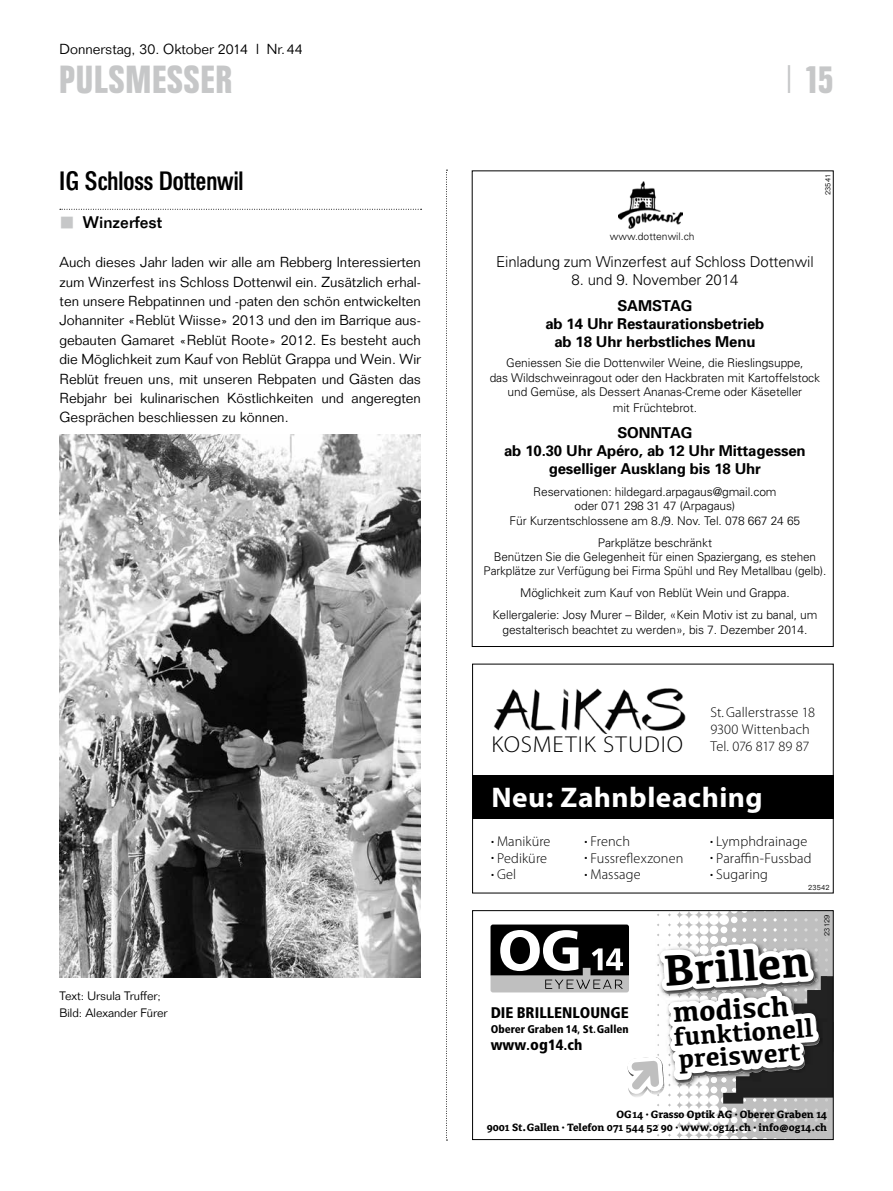
<style>
.page{position:relative;width:893px;height:1191px;background:#fff}
.page>*{position:absolute;margin:0;border:0;box-sizing:border-box;transform-origin:0 0}
.t1{font:700 45.15px "Kefa";color:#000}
.t2{font:700 39px "Folio Condensed BQ";letter-spacing:.03em;color:#c6c7c8}
.t3{font:700 29.85px "Kefa";color:#000}
.t4{font:700 28.5px "Myriad Pro";letter-spacing:.015em;color:#fff}
.t5{font:700 27px "Kefa";color:#000}
.t6{font:700 26.85px "Kefa";color:#000}
.t7{font:500 26.25px "Folio Condensed BQ";color:#000}
.t8{font:300 23.1px "Myriad Pro";letter-spacing:.04em;color:#000;scale:1.05 1}
.t9{font:500 16.5px "Folio";color:#000}
.t10{font:900 condensed 15.45px "Frutiger LT Std";color:#000}
.t11{font:700 15px/18px "Univers";letter-spacing:-.01em;color:#000;text-align:center}
.t12{font:300 15px "Univers";letter-spacing:-.01em;color:#000}
.t13{font:900 condensed 14.85px "Frutiger LT Std";color:#000}
.t14{font:300 14.25px/19.4px "Folio";color:#000;text-align:justify}
.t15{font:300 14.25px/17.2px "Myriad Pro";letter-spacing:.005em;color:#000}
.t16{font:300 12px/14.4px "Univers";letter-spacing:-.01em;color:#000;text-align:center}
.t17{font:300 12px/16.5px "Folio";color:#000}
.t18{font:700 11.7px/13.2px "Avance";color:#000;text-align:right}
.t19{font:900 condensed 11.25px "Frutiger LT Std";color:#000}
.t20{font:300 10.35px "Univers";color:#000}
.t21{font:300 7.5px "Folio";letter-spacing:.02em;color:#000}
.s1{font-family:"Folio";font-weight:300}
.s2{font-weight:700}
.s3{font-weight:700;font-size:15.45px}
.s4{font-size:15.45px}
</style>
<div class="page">
<svg style="left:446px;top:170px;width:1px;height:970px"></svg>
<svg style="left:60px;top:209px;width:362px;height:1px"></svg>
<img style="left:60px;top:435px;width:361px;height:542px">
<svg style="left:490px;top:912px;width:342px;height:226px"></svg>
<div style="left:472px;top:910px;width:362px;height:230px;border:1px solid #000"></div>
<div style="left:472px;top:775px;width:362px;height:44px;background:#000"></div>
<div style="left:472px;top:663px;width:362px;height:230px;border:1px solid #000"></div>
<img style="left:493px;top:688px;width:193px;height:46px">
<img style="left:619px;top:181px;width:64px;height:48px">
<p class="t14" style="left:60px;top:39px;width:245px">Donnerstag, 30. Oktober 2014 l Nr.44</p>
<h2 class="t2" style="left:60px;top:58px;width:174px">PULSMESSER</h2>
<h2 class="t2" style="left:785px;top:58px;width:50px"><span class="s1">|</span> 15</h2>
<h3 class="t7" style="left:60px;top:166px;width:185px">IG Schloss Dottenwil</h3>
<h3 class="t9" style="left:83px;top:213px;width:81px">Winzerfest</h3>
<p class="t14" style="left:60px;top:252px;width:363px">Auch dieses Jahr laden wir alle am Rebberg Interessierten zum Winzerfest ins Schloss Dottenwil ein. Zusätzlich erhal&shy;ten unsere Rebpatinnen und -paten den schön entwickelten Johanniter «Reblüt Wiisse» 2013 und den im Barrique aus&shy;gebauten Gamaret «Reblüt Roote» 2012. Es besteht auch die Möglichkeit zum Kauf von Reblüt Grappa und Wein. Wir Reblüt freuen uns, mit unseren Rebpaten und Gästen das Rebjahr bei kulinarischen Köstlichkeiten und angeregten Gesprächen beschliessen zu können.</p>
<p class="t17" style="left:60px;top:987px;width:110px">Text: Ursula Truffer;<br>Bild: Alexander Fürer</p>
<p class="t20" style="left:610px;top:230px;width:86px">www.dottenwil.ch</p>
<p class="t21" style="left:823px;top:195px;width:23px;rotate:-90deg">23541</p>
<p class="t12" style="left:496px;top:253px;width:319px">Einladung zum Winzerfest auf Schloss Dottenwil</p>
<p class="t12" style="left:571px;top:271px;width:168px">8. und 9. November 2014</p>
<p class="t11" style="left:545px;top:297px;width:221px">SAMSTAG<br>ab 14 Uhr Restaurationsbetrieb ab 18 Uhr herbstliches Menu</p>
<p class="t16" style="left:490px;top:356px;width:332px">Geniessen Sie die Dottenwiler Weine, die Rieslingsuppe,<br>das Wildschweinragout oder den Hackbraten mit Kartoffelstock und Gemüse, als Dessert Ananas-Creme oder Käseteller</p>
<p class="t16" style="left:613px;top:401px;width:86px">mit Früchtebrot.</p>
<p class="t11" style="left:504px;top:423px;width:303px">SONNTAG<br>ab 10.30 Uhr Apéro, ab 12 Uhr Mittagessen geselliger Ausklang bis 18 Uhr</p>
<p class="t16" style="left:510px;top:484px;width:292px">Reservationen: hildegard.arpagaus@gmail.com<br>oder 071 298 31 47 (Arpagaus)<br>Für Kurzentschlossene am 8./9. Nov. Tel. 078 667 24 65</p>
<p class="t16" style="left:484px;top:535px;width:344px">Parkplätze beschränkt<br>Benützen Sie die Gelegenheit für einen Spaziergang, es stehen<br>Parkplätze zur Verfügung bei Firma Spühl und Rey Metallbau (gelb).</p>
<p class="t16" style="left:492px;top:582px;width:326px;line-height:21.9px">Möglichkeit zum Kauf von Reblüt Wein und Grappa.<br>Kellergalerie: Josy Murer – Bilder, «Kein Motiv ist zu banal, um</p>
<p class="t16" style="left:502px;top:622px;width:306px">gestalterisch beachtet zu werden», bis 7. Dezember 2014.</p>
<p class="t15" style="left:710px;top:703px;width:106px">St.Gallerstrasse 18<br>9300 Wittenbach<br>Tel. 076 817 89 87</p>
<h3 class="t4" style="left:491px;top:778px;width:273px">Neu: Zahnbleaching</h3>
<p class="t15" style="left:491px;top:833px;width:61px">● Maniküre</p>
<p class="t15" style="left:491px;top:849px;width:57px">● Pediküre</p>
<p class="t15" style="left:491px;top:866px;width:26px">● Gel</p>
<h3 class="t8" style="left:492px;top:730px;width:184px">KOSMETIK STUDIO</h3>
<p class="t15" style="left:585px;top:833px;width:47px">● French</p>
<p class="t15" style="left:585px;top:849px;width:100px">● Fussreflexzonen</p>
<p class="t15" style="left:585px;top:866px;width:57px">● Massage</p>
<p class="t15" style="left:710px;top:833px;width:98px">● Lymphdrainage</p>
<p class="t15" style="left:710px;top:849px;width:103px">● Paraffin-Fussbad</p>
<p class="t15" style="left:710px;top:866px;width:59px">● Sugaring</p>
<p class="t21" style="left:808px;top:882px;width:23px">23542</p>
<p class="t10" style="left:491px;top:1003px;width:140px">DIE BRILLENLOUNGE</p>
<p class="t19" style="left:491px;top:1022px;width:139px">Oberer Graben 14<span class="s2">,</span> St<span class="s2">.</span>Gallen</p>
<p class="t13" style="left:491px;top:1035px;width:93px">www<span class="s3">.</span><span class="s4">og</span>14<span class="s3">.</span>ch</p>
<h1 class="t1" style="left:662px;top:940px;width:147px;rotate:-4deg">Brillen</h1>
<h3 class="t3" style="left:672px;top:992px;width:118px;rotate:-3deg">modisch</h3>
<h3 class="t6" style="left:673px;top:1019px;width:141px;rotate:-4deg">funktionell</h3>
<h3 class="t5" style="left:677px;top:1041px;width:124px;rotate:-4deg">preiswert</h3>
<p class="t21" style="left:822px;top:936px;width:23px;rotate:-90deg">23129</p>
<p class="t18" style="left:487px;top:1108px;width:342px">OG14 · Grasso Optik AG · Oberer Graben 14<br>9001 St.Gallen · Telefon 071 544 52 90 · www.og14.ch · info@og14.ch</p>
</div>
